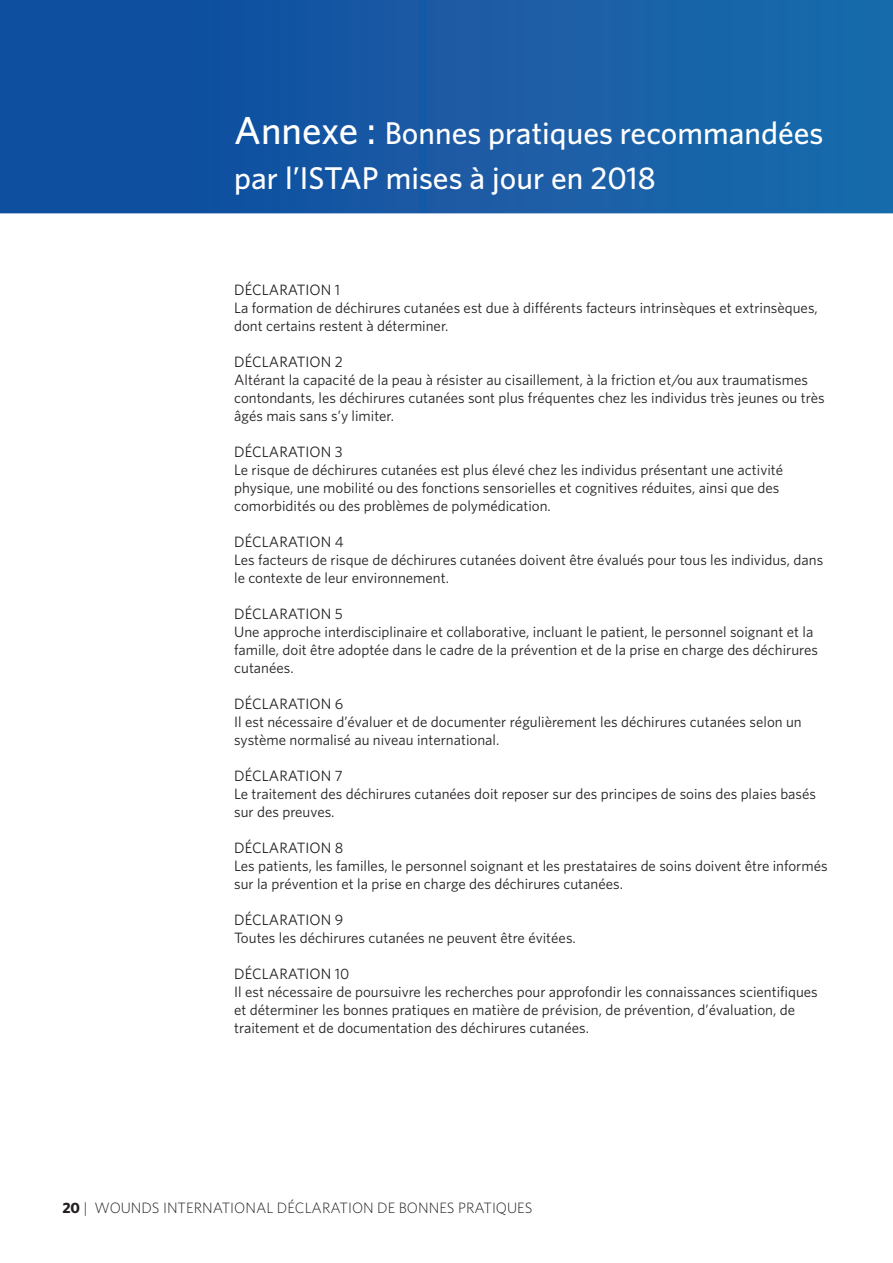
<style>
.page{position:relative;width:893px;height:1263px;background:#fff}
.page>*{position:absolute;margin:0;border:0;box-sizing:border-box;transform-origin:0 0}
.Page_title{font:500 31.5px/45.5px "Whitney";color:#fff}
.Text_Fullout{font:15px/18px "Whitney";color:#231f20}
.Heading{font:15px "Whitney";color:#231f20}
.t1{font:300 15px "Whitney";color:#231f20}
.s1{font-size:39px}
.s2{font-weight:700}
</style>
<div class="page">
<svg style="left:0;top:0;width:893px;height:213px;background:#1559a4"></svg>
<p class="Page_title" style="left:234px;top:109px;width:591px"><span class="s1">Annexe :</span> Bonnes pratiques recommandées par l’ISTAP mises à jour en 2018</p>
<p class="Heading" style="left:234px;top:280px;width:107px">DÉCLARATION 1</p>
<p class="Text_Fullout" style="left:234px;top:298px;width:585px">La formation de déchirures cutanées est due à différents facteurs intrinsèques et extrinsèques, dont certains restent à déterminer.</p>
<p class="Heading" style="left:234px;top:352px;width:110px">DÉCLARATION 2</p>
<p class="Text_Fullout" style="left:234px;top:370px;width:592px">Altérant la capacité de la peau à résister au cisaillement, à la friction et/ou aux traumatismes contondants, les déchirures cutanées sont plus fréquentes chez les individus très jeunes ou très âgés mais sans s’y limiter.</p>
<p class="Heading" style="left:234px;top:442px;width:110px">DÉCLARATION 3</p>
<p class="Text_Fullout" style="left:234px;top:460px;width:551px">Le risque de déchirures cutanées est plus élevé chez les individus présentant une activité physique, une mobilité ou des fonctions sensorielles et cognitives réduites, ainsi que des comorbidités ou des problèmes de polymédication.</p>
<p class="Heading" style="left:234px;top:532px;width:111px">DÉCLARATION 4</p>
<p class="Text_Fullout" style="left:234px;top:550px;width:591px">Les facteurs de risque de déchirures cutanées doivent être évalués pour tous les individus, dans le contexte de leur environnement.</p>
<p class="Heading" style="left:234px;top:604px;width:110px">DÉCLARATION 5</p>
<p class="Text_Fullout" style="left:234px;top:622px;width:585px">Une approche interdisciplinaire et collaborative, incluant le patient, le personnel soignant et la famille, doit être adoptée dans le cadre de la prévention et de la prise en charge des déchirures cutanées.</p>
<p class="Heading" style="left:234px;top:694px;width:111px">DÉCLARATION 6</p>
<p class="Text_Fullout" style="left:234px;top:712px;width:569px">Il est nécessaire d’évaluer et de documenter régulièrement les déchirures cutanées selon un système normalisé au niveau international.</p>
<p class="Heading" style="left:234px;top:766px;width:110px">DÉCLARATION 7</p>
<p class="Text_Fullout" style="left:234px;top:784px;width:583px">Le traitement des déchirures cutanées doit reposer sur des principes de soins des plaies basés sur des preuves.</p>
<p class="Heading" style="left:234px;top:838px;width:111px">DÉCLARATION 8</p>
<p class="Text_Fullout" style="left:234px;top:856px;width:595px">Les patients, les familles, le personnel soignant et les prestataires de soins doivent être informés sur la prévention et la prise en charge des déchirures cutanées.</p>
<p class="Heading" style="left:234px;top:910px;width:111px">DÉCLARATION 9</p>
<p class="Text_Fullout" style="left:234px;top:928px;width:343px">Toutes les déchirures cutanées ne peuvent être évitées.</p>
<p class="Heading" style="left:234px;top:964px;width:117px">DÉCLARATION 10</p>
<p class="Text_Fullout" style="left:234px;top:982px;width:585px">Il est nécessaire de poursuivre les recherches pour approfondir les connaissances scientifiques et déterminer les bonnes pratiques en matière de prévision, de prévention, d’évaluation, de traitement et de documentation des déchirures cutanées.</p>
<p class="t1" style="left:62px;top:1199px;width:472px"><span class="s2">20</span> | WOUNDS INTERNATIONAL DÉCLARATION DE BONNES PRATIQUES</p>
</div>
